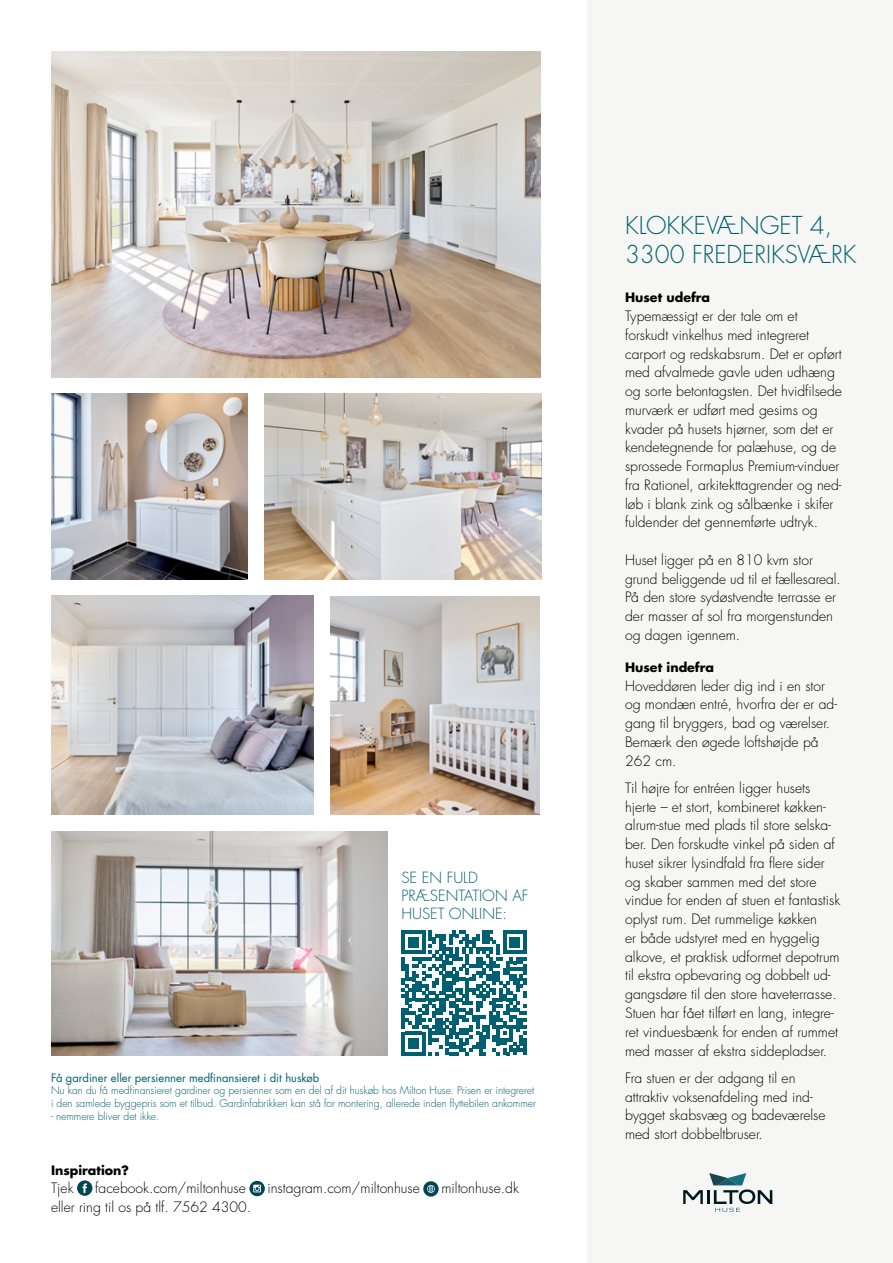
<style>
.page{position:relative;width:893px;height:1263px;background:#fff}
.page>*{position:absolute;margin:0;border:0;box-sizing:border-box;transform-origin:0 0}
.OVERSKRIFTSTYPE_TYND_VERSALER{font:300 24px "Futura LT Pro";color:#005f70}
.OVERSKRIFTSTYPE_TYND_VERSALER-2{font:300 15px/18px "Futura LT Pro";color:#005f70}
.Brødtekst_1_UDEN_indryk{font:300 13.95px/18.8px "Futura LT Pro";color:#000}
.Mellemrubrik_2{font:700 12.6px "Futura LT Pro";color:#000}
.Mellemrubrik_2-2{font:11.25px "Futura LT Pro";color:#005f70}
.Brødtekst_1_UDEN_indryk-2{font:300 10.5px/12.6px "Futura LT Pro";letter-spacing:-.005em;color:#005f70}
</style>
<div class="page">
<div style="left:587px;top:0;width:306px;height:1263px;background:#f6f7f4"></div>
<img style="left:51px;top:51px;width:490px;height:326px">
<img style="left:52px;top:831px;width:336px;height:224px">
<img style="left:51px;top:595px;width:263px;height:219px">
<img style="left:51px;top:394px;width:196px;height:185px">
<img style="left:330px;top:596px;width:210px;height:218px">
<img style="left:264px;top:394px;width:277px;height:185px">
<hr style="left:707px;top:1190px;width:3px;height:14px;background:#001a20">
<svg style="left:683px;top:1190px;width:20px;height:14px"></svg>
<svg style="left:709px;top:1173px;width:63px;height:39px"></svg>
<svg style="left:77px;top:1180px;width:15px;height:16px"></svg>
<svg style="left:249px;top:1181px;width:16px;height:15px"></svg>
<svg style="left:423px;top:1181px;width:16px;height:15px"></svg>
<svg style="left:402px;top:930px;width:124px;height:125px"></svg>
<hr style="left:523px;top:1038px;width:3px;height:17px;background:#005f70">
<p class="OVERSKRIFTSTYPE_TYND_VERSALER-2" style="left:401px;top:868px;width:129px">SE EN FULD<br>PRÆSENTATION AF<br>HUSET ONLINE:</p>
<p class="Mellemrubrik_2-2" style="left:51px;top:1070px;width:270px">Få gardiner eller persienner medfinansieret i dit huskøb</p>
<p class="Brødtekst_1_UDEN_indryk-2" style="left:51px;top:1084px;width:486px">Nu kan du få medfinansieret gardiner og persienner som en del af dit huskøb hos Milton Huse. Prisen er integreret i den samlede byggepris som et tilbud. Gardinfabrikken kan stå for montering, allerede inden flyttebilen ankommer</p>
<p class="Brødtekst_1_UDEN_indryk-2" style="left:51px;top:1109px;width:110px">- nemmere bliver det ikke.</p>
<p class="Mellemrubrik_2" style="left:51px;top:1160px;width:80px">Inspiration?</p>
<p class="Brødtekst_1_UDEN_indryk" style="left:51px;top:1179px;width:24px">Tjek</p>
<p class="Brødtekst_1_UDEN_indryk" style="left:95px;top:1179px;width:152px">facebook.com/miltonhuse</p>
<p class="Brødtekst_1_UDEN_indryk" style="left:267px;top:1179px;width:154px">instagram.com/miltonhuse</p>
<p class="Brødtekst_1_UDEN_indryk" style="left:441px;top:1179px;width:79px">miltonhuse.dk</p>
<p class="Brødtekst_1_UDEN_indryk" style="left:51px;top:1197px;width:202px">eller ring til os på tlf. 7562 4300.</p>
<p class="OVERSKRIFTSTYPE_TYND_VERSALER" style="left:625px;top:210px;width:209px">KLOKKEVÆNGET 4,</p>
<p class="OVERSKRIFTSTYPE_TYND_VERSALER" style="left:625px;top:238px;width:233px">3300 FREDERIKSVÆRK</p>
<p class="Mellemrubrik_2" style="left:625px;top:288px;width:87px">Huset udefra</p>
<p class="Brødtekst_1_UDEN_indryk" style="left:625px;top:307px;width:218px">Typemæssigt er der tale om et forskudt vinkelhus med integreret carport og redskabsrum. Det er opført med afvalmede gavle uden udhæng og sorte betontagsten. Det hvidfilsede murværk er udført med gesims og kvader på husets hjørner, som det er kendetegnende for palæhuse, og de sprossede Formaplus Premium-vinduer fra Rationel, arkitekttagrender og ned&shy;løb i blank zink og sålbænke i skifer fuldender det gennemførte udtryk.</p>
<p class="Brødtekst_1_UDEN_indryk" style="left:625px;top:550px;width:217px">Huset ligger på en 810 kvm stor grund beliggende ud til et fællesareal.<br>På den store sydøstvendte terrasse er der masser af sol fra morgenstunden og dagen igennem.</p>
<p class="Mellemrubrik_2" style="left:625px;top:657px;width:90px">Huset indefra</p>
<p class="Brødtekst_1_UDEN_indryk" style="left:625px;top:676px;width:213px">Hoveddøren leder dig ind i en stor og mondæn entré, hvorfra der er ad&shy;gang til bryggers, bad og værelser.<br>Bemærk den øgede loftshøjde på<br>262 cm.</p>
<p class="Brødtekst_1_UDEN_indryk" style="left:625px;top:778px;width:217px">Til højre for entréen ligger husets hjerte – et stort, kombineret køkken&shy;alrum-stue med plads til store selska&shy;ber. Den forskudte vinkel på siden af huset sikrer lysindfald fra flere sider og skaber sammen med det store vindue for enden af stuen et fantastisk oplyst rum. Det rummelige køkken<br>er både udstyret med en hyggelig alkove, et praktisk udformet depotrum til ekstra opbevaring og dobbelt ud&shy;gangsdøre til den store haveterrasse.<br>Stuen har fået tilført en lang, integre&shy;ret vinduesbænk for enden af rummet med masser af ekstra siddepladser.</p>
<p class="Brødtekst_1_UDEN_indryk" style="left:625px;top:1068px;width:202px">Fra stuen er der adgang til en attraktiv voksenafdeling med ind&shy;bygget skabsvæg og badeværelse med stort dobbeltbruser.</p>
</div>
